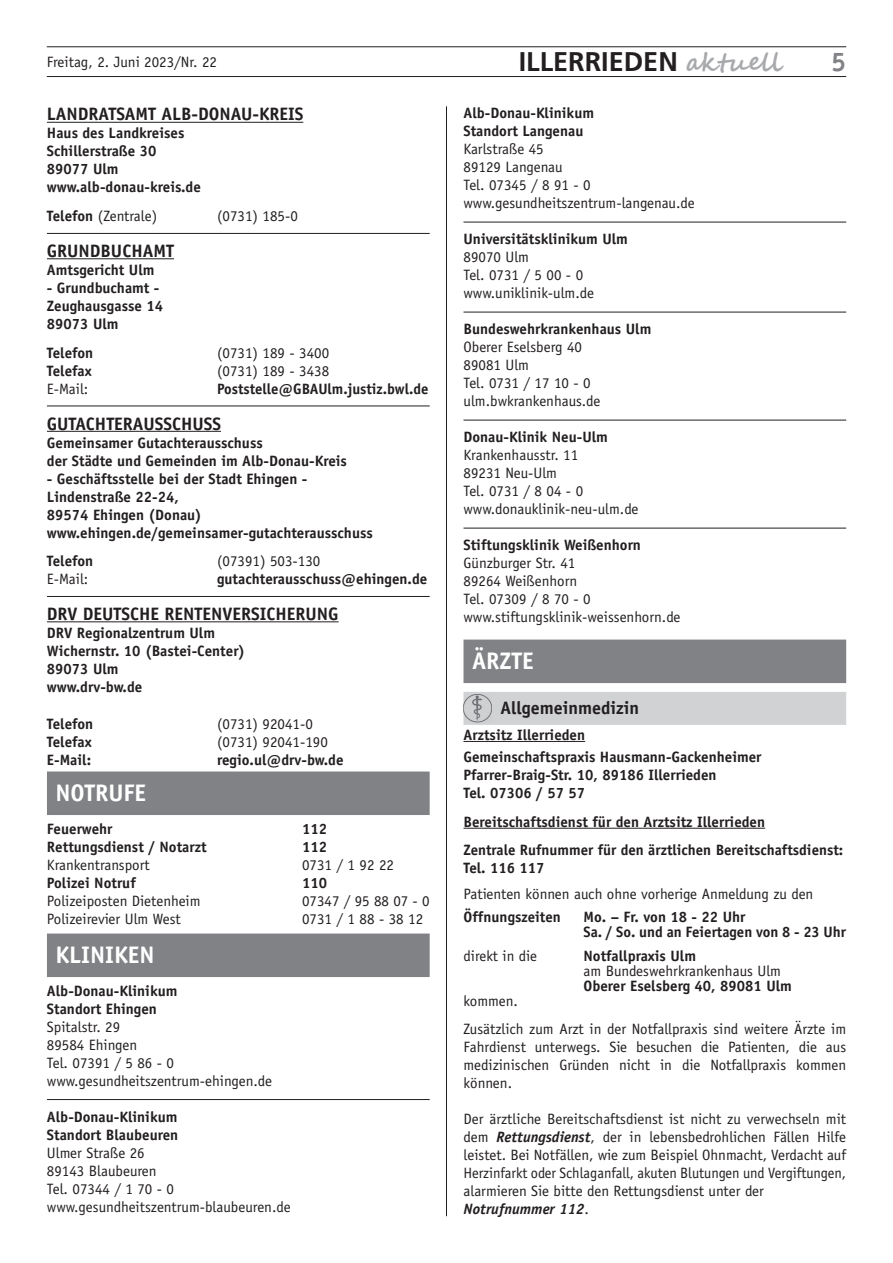
<style>
.page{position:relative;width:893px;height:1263px;background:#fff}
.page>*{position:absolute;margin:0;border:0;box-sizing:border-box;transform-origin:0 0}
.t1{font:700 27px "Frutiger";color:#231f20}
.t2{font:700 27px "Officina Sans";color:#808285}
.t3{font:700 24px "Officina Sans";color:#fff}
.t4{font:700 18px "Officina Sans";color:#231f20}
.t5{font:15px/18px "Officina Sans";color:#231f20}
.t6{font:700 15px/18px "Officina Sans";color:#231f20}
.s1{font-family:"Segoe Script";font-size:25.5px;color:#a8a9ad}
.s2{font-weight:700}
.s3{font-weight:700;font-style:italic}
</style>
<div class="page">
<hr style="left:47px;top:76px;width:799px;height:1px;background:#231f20">
<hr style="left:47px;top:47px;width:799px;height:1px;background:#231f20">
<hr style="left:446px;top:106px;width:1px;height:1110px;background:#231f20">
<hr style="left:47px;top:122px;width:256px;height:1px;background:#231f20">
<hr style="left:47px;top:233px;width:383px;height:1px;background:#231f20">
<hr style="left:47px;top:258px;width:127px;height:1px;background:#231f20">
<hr style="left:47px;top:406px;width:383px;height:1px;background:#231f20">
<hr style="left:47px;top:431px;width:174px;height:1px;background:#231f20">
<hr style="left:47px;top:596px;width:383px;height:1px;background:#231f20">
<hr style="left:47px;top:621px;width:292px;height:1px;background:#231f20">
<hr style="left:47px;top:1099px;width:383px;height:1px;background:#231f20">
<div style="left:47px;top:771px;width:383px;height:44px;background:#808285"></div>
<div style="left:47px;top:933px;width:383px;height:44px;background:#808285"></div>
<hr style="left:463px;top:222px;width:383px;height:1px;background:#231f20">
<hr style="left:463px;top:312px;width:383px;height:1px;background:#231f20">
<hr style="left:463px;top:420px;width:383px;height:1px;background:#231f20">
<hr style="left:463px;top:528px;width:383px;height:1px;background:#231f20">
<hr style="left:463px;top:741px;width:122px;height:1px;background:#231f20">
<hr style="left:463px;top:828px;width:302px;height:1px;background:#231f20">
<div style="left:463px;top:640px;width:383px;height:43px;background:#808285"></div>
<div style="left:463px;top:692px;width:383px;height:33px;background:#d1d2d4"></div>
<img style="left:463px;top:694px;width:29px;height:28px">
<p class="t5" style="left:47px;top:53px;width:172px">Freitag, 2. Juni 2023/Nr. 22</p>
<h1 class="t1" style="left:519px;top:46px;width:264px">ILLERRIEDEN <span class="s1">aktuell</span></h1>
<h1 class="t2" style="left:831px;top:45px;width:17px">5</h1>
<p class="t4" style="left:47px;top:103px;width:258px">LANDRATSAMT ALB-DONAU-KREIS</p>
<p class="t6" style="left:47px;top:124px;width:155px">Haus des Landkreises<br>Schillerstraße 30<br>89077 Ulm www.alb-donau-kreis.de</p>
<p class="t5" style="left:47px;top:207px;width:112px"><span class="s2">Telefon</span> (Zentrale)</p>
<p class="t5" style="left:217px;top:207px;width:82px">(0731) 185-0</p>
<p class="t4" style="left:47px;top:240px;width:129px">GRUNDBUCHAMT</p>
<p class="t6" style="left:47px;top:261px;width:109px">Amtsgericht Ulm</p>
<p class="t6" style="left:47px;top:279px;width:118px">- Grundbuchamt -<br>Zeughausgasse 14<br>89073 Ulm</p>
<p class="t6" style="left:47px;top:343px;width:48px">Telefon</p>
<p class="t5" style="left:217px;top:343px;width:114px">(0731) 189 - 3400</p>
<p class="t6" style="left:47px;top:361px;width:46px">Telefax</p>
<p class="t5" style="left:217px;top:361px;width:114px">(0731) 189 - 3438</p>
<p class="t5" style="left:47px;top:379px;width:43px">E-Mail:</p>
<p class="t6" style="left:217px;top:379px;width:213px">Poststelle@GBAUlm.justiz.bwl.de</p>
<p class="t4" style="left:47px;top:412px;width:176px">GUTACHTERAUSSCHUSS</p>
<p class="t6" style="left:47px;top:433px;width:301px">Gemeinsamer Gutachterausschuss<br>der Städte und Gemeinden im Alb-Donau-Kreis</p>
<p class="t6" style="left:47px;top:469px;width:327px">- Geschäftsstelle bei der Stadt Ehingen - Lindenstraße 22-24,<br>89574 Ehingen (Donau) www.ehingen.de/gemeinsamer-gutachterausschuss</p>
<p class="t6" style="left:47px;top:552px;width:48px">Telefon</p>
<p class="t5" style="left:217px;top:552px;width:105px">(07391) 503-130</p>
<p class="t5" style="left:47px;top:570px;width:43px">E-Mail:</p>
<p class="t6" style="left:217px;top:570px;width:212px">gutachterausschuss@ehingen.de</p>
<p class="t4" style="left:47px;top:603px;width:293px">DRV DEUTSCHE RENTENVERSICHERUNG</p>
<p class="t6" style="left:47px;top:624px;width:200px">DRV Regionalzentrum Ulm<br>Wichernstr. 10 (Bastei-Center)<br>89073 Ulm<br>www.drv-bw.de</p>
<p class="t6" style="left:47px;top:715px;width:48px">Telefon</p>
<p class="t5" style="left:217px;top:715px;width:97px">(0731) 92041-0</p>
<p class="t6" style="left:47px;top:733px;width:46px">Telefax</p>
<p class="t5" style="left:217px;top:733px;width:112px">(0731) 92041-190</p>
<p class="t6" style="left:47px;top:751px;width:46px">E-Mail:</p>
<p class="t6" style="left:217px;top:751px;width:128px">regio.ul@drv-bw.de</p>
<h2 class="t3" style="left:55px;top:777px;width:92px">NOTRUFE</h2>
<p class="t6" style="left:47px;top:819px;width:67px">Feuerwehr</p>
<p class="t6" style="left:302px;top:819px;width:27px">112</p>
<p class="t6" style="left:47px;top:837px;width:161px">Rettungsdienst / Notarzt</p>
<p class="t6" style="left:302px;top:837px;width:27px">112</p>
<p class="t5" style="left:47px;top:855px;width:104px">Krankentransport</p>
<p class="t5" style="left:302px;top:855px;width:93px">0731 / 1 92 22</p>
<p class="t6" style="left:47px;top:873px;width:90px">Polizei Notruf</p>
<p class="t6" style="left:302px;top:873px;width:27px">110</p>
<p class="t5" style="left:47px;top:891px;width:155px">Polizeiposten Dietenheim</p>
<p class="t5" style="left:302px;top:891px;width:129px">07347 / 95 88 07 - 0</p>
<p class="t5" style="left:47px;top:909px;width:135px">Polizeirevier Ulm West</p>
<p class="t5" style="left:302px;top:909px;width:123px">0731 / 1 88 - 38 12</p>
<h2 class="t3" style="left:55px;top:939px;width:101px">KLINIKEN</h2>
<p class="t6" style="left:47px;top:981px;width:132px">Alb-Donau-Klinikum<br>Standort Ehingen</p>
<p class="t5" style="left:47px;top:1017px;width:227px">Spitalstr. 29<br>89584 Ehingen<br>Tel. 07391 / 5 86 - 0 www.gesundheitszentrum-ehingen.de</p>
<p class="t6" style="left:47px;top:1107px;width:133px">Alb-Donau-Klinikum<br>Standort Blaubeuren</p>
<p class="t5" style="left:47px;top:1143px;width:245px">Ulmer Straße 26<br>89143 Blaubeuren<br>Tel. 07344 / 1 70 - 0 www.gesundheitszentrum-blaubeuren.de</p>
<p class="t6" style="left:463px;top:104px;width:132px">Alb-Donau-Klinikum<br>Standort Langenau</p>
<p class="t5" style="left:463px;top:140px;width:233px">Karlstraße 45<br>89129 Langenau<br>Tel. 07345 / 8 91 - 0 www.gesundheitszentrum-langenau.de</p>
<p class="t6" style="left:463px;top:230px;width:166px">Universitätsklinikum Ulm</p>
<p class="t5" style="left:463px;top:248px;width:132px">89070 Ulm<br>Tel. 0731 / 5 00 - 0 www.uniklinik-ulm.de</p>
<p class="t6" style="left:463px;top:320px;width:189px">Bundeswehrkrankenhaus Ulm</p>
<p class="t5" style="left:463px;top:338px;width:138px">Oberer Eselsberg 40<br>89081 Ulm<br>Tel. 0731 / 17 10 - 0 ulm.bwkrankenhaus.de</p>
<p class="t6" style="left:463px;top:428px;width:146px">Donau-Klinik Neu-Ulm</p>
<p class="t5" style="left:463px;top:446px;width:177px">Krankenhausstr. 11<br>89231 Neu-Ulm<br>Tel. 0731 / 8 04 - 0 www.donauklinik-neu-ulm.de</p>
<p class="t6" style="left:463px;top:536px;width:179px">Stiftungsklinik Weißenhorn</p>
<p class="t5" style="left:463px;top:554px;width:219px">Günzburger Str. 41<br>89264 Weißenhorn<br>Tel. 07309 / 8 70 - 0 www.stiftungsklinik-weissenhorn.de</p>
<h2 class="t3" style="left:472px;top:646px;width:63px">ÄRZTE</h2>
<p class="t4" style="left:500px;top:696px;width:140px">Allgemeinmedizin</p>
<p class="t6" style="left:463px;top:723px;width:300px;line-height:22.2px">Arztsitz Illerrieden<br>Gemeinschaftspraxis Hausmann-Gackenheimer</p>
<p class="t6" style="left:463px;top:766px;width:255px">Pfarrer-Braig-Str. 10, 89186 Illerrieden<br>Tel. 07306 / 57 57</p>
<p class="t6" style="left:463px;top:807px;width:381px;line-height:28.5px">Bereitschaftsdienst für den Arztsitz Illerrieden<br>Zentrale Rufnummer für den ärztlichen Bereitschaftsdienst:</p>
<p class="t6" style="left:463px;top:859px;width:83px">Tel. 116 117</p>
<p class="t5" style="left:463px;top:885px;width:351px">Patienten können auch ohne vorherige Anmeldung zu den</p>
<p class="t6" style="left:463px;top:908px;width:99px">Öffnungszeiten</p>
<p class="t6" style="left:583px;top:909px;width:264px;line-height:15px">Mo. – Fr. von 18 - 22 Uhr<br>Sa. / So. und an Feiertagen von 8 - 23 Uhr</p>
<p class="t5" style="left:463px;top:947px;width:75px">direkt in die</p>
<p class="t6" style="left:583px;top:946px;width:114px">Notfallpraxis Ulm</p>
<p class="t5" style="left:583px;top:962px;width:199px">am Bundeswehrkrankenhaus Ulm</p>
<p class="t6" style="left:583px;top:976px;width:210px">Oberer Eselsberg 40, 89081 Ulm</p>
<p class="t5" style="left:463px;top:986px;width:384px;line-height:28.5px">kommen.<br>Zusätzlich zum Arzt in der Notfallpraxis sind weitere Ärzte im</p>
<p class="t5" style="left:463px;top:1038px;width:384px;text-align:justify">Fahrdienst unterwegs. Sie besuchen die Patienten, die aus medizinischen Gründen nicht in die Notfallpraxis kommen können.</p>
<p class="t5" style="left:463px;top:1110px;width:384px">Der ärztliche Bereitschaftsdienst ist nicht zu verwechseln mit dem <span class="s3">Rettungsdienst</span>, der in lebensbedrohlichen Fällen Hilfe leistet. Bei Notfällen, wie zum Beispiel Ohnmacht, Verdacht auf Herzinfarkt oder Schlaganfall, akuten Blutungen und Vergiftungen, alarmieren Sie bitte den Rettungsdienst unter der <span class="s3">Notrufnummer 112</span>.</p>
</div>
